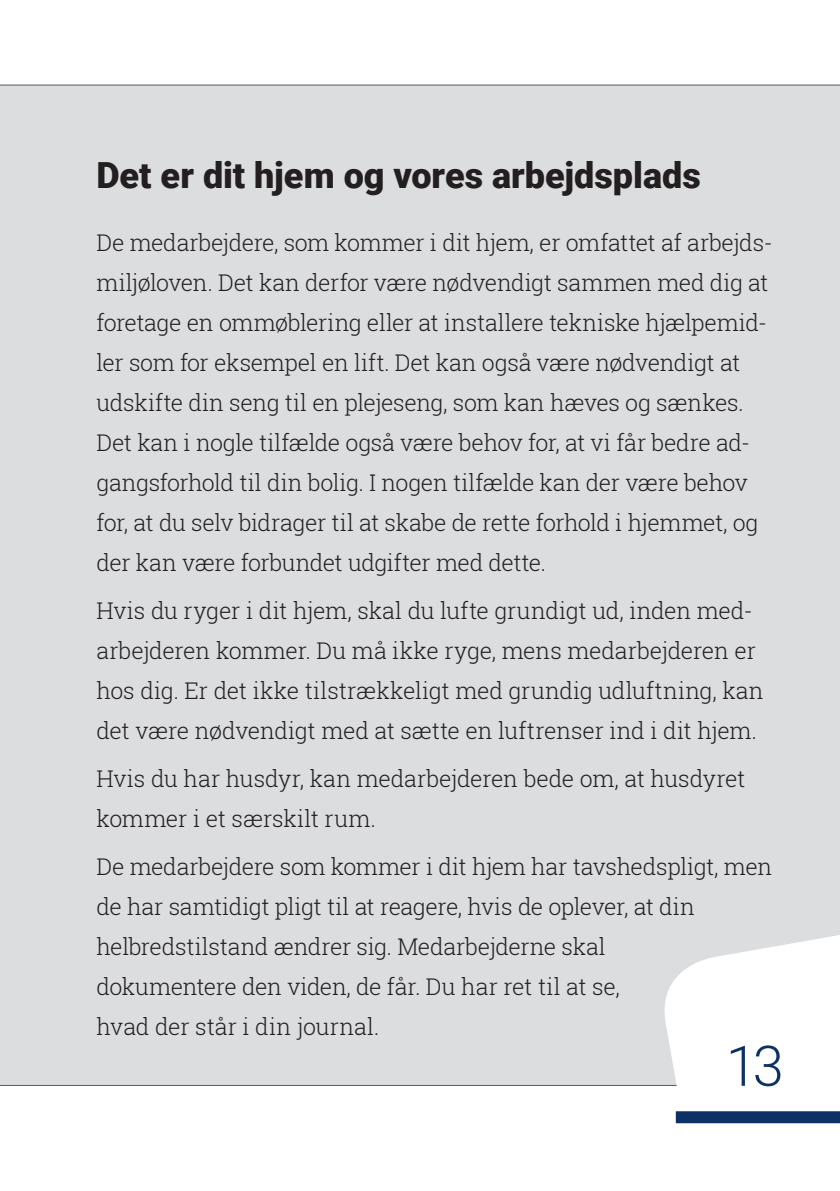
<style>
.page{position:relative;width:840px;height:1191px;background:#fff}
.page>*{position:absolute;margin:0;border:0;box-sizing:border-box;transform-origin:0 0}
.t1{font:300 56px "Roboto";color:#0d3166}
.t2{font:900 36px "Roboto";color:#231f20}
.t3{font:300 23px/40px "Roboto Slab";letter-spacing:-.01em;color:#231f20}
</style>
<div class="page">
<div style="left:0;top:85px;width:839px;height:1000px;background:#dcdddf"></div>
<svg style="left:664px;top:935px;width:175px;height:189px;fill:#fff"></svg>
<div style="left:675px;top:1111px;width:164px;height:12px;background:#0d3166"></div>
<hr style="left:0;top:85px;width:839px;height:1px;background:#57585a">
<hr style="left:0;top:1085px;width:676px;height:1px;background:#57585a">
<h2 class="t2" style="left:96px;top:150px;width:605px">Det er dit hjem og vores arbejdsplads</h2>
<p class="t3" style="left:96px;top:222px;width:677px">De medarbejdere, som kommer i dit hjem, er omfattet af arbejds&shy;miljøloven. Det kan derfor være nødvendigt sammen med dig at foretage en ommøblering eller at installere tekniske hjælpemid&shy;ler som for eksempel en lift. Det kan også være nødvendigt at udskifte din seng til en plejeseng, som kan hæves og sænkes.<br>Det kan i nogle tilfælde også være behov for, at vi får bedre ad&shy;gangsforhold til din bolig. I nogen tilfælde kan der være behov for, at du selv bidrager til at skabe de rette forhold i hjemmet, og der kan være forbundet udgifter med dette.</p>
<p class="t3" style="left:96px;top:590px;width:668px">Hvis du ryger i dit hjem, skal du lufte grundigt ud, inden med&shy;arbejderen kommer. Du må ikke ryge, mens medarbejderen er hos dig. Er det ikke tilstrækkeligt med grundig udluftning, kan det være nødvendigt med at sætte en luftrenser ind i dit hjem.</p>
<p class="t3" style="left:96px;top:758px;width:650px">Hvis du har husdyr, kan medarbejderen bede om, at husdyret kommer i et særskilt rum.</p>
<p class="t3" style="left:96px;top:846px;width:677px">De medarbejdere som kommer i dit hjem har tavshedspligt, men de har samtidigt pligt til at reagere, hvis de oplever, at din helbredstilstand ændrer sig. Medarbejderne skal<br>dokumentere den viden, de får. Du har ret til at se,<br>hvad der står i din journal.</p>
<h1 class="t1" style="left:725px;top:1026px;width:59px">13</h1>
</div>
